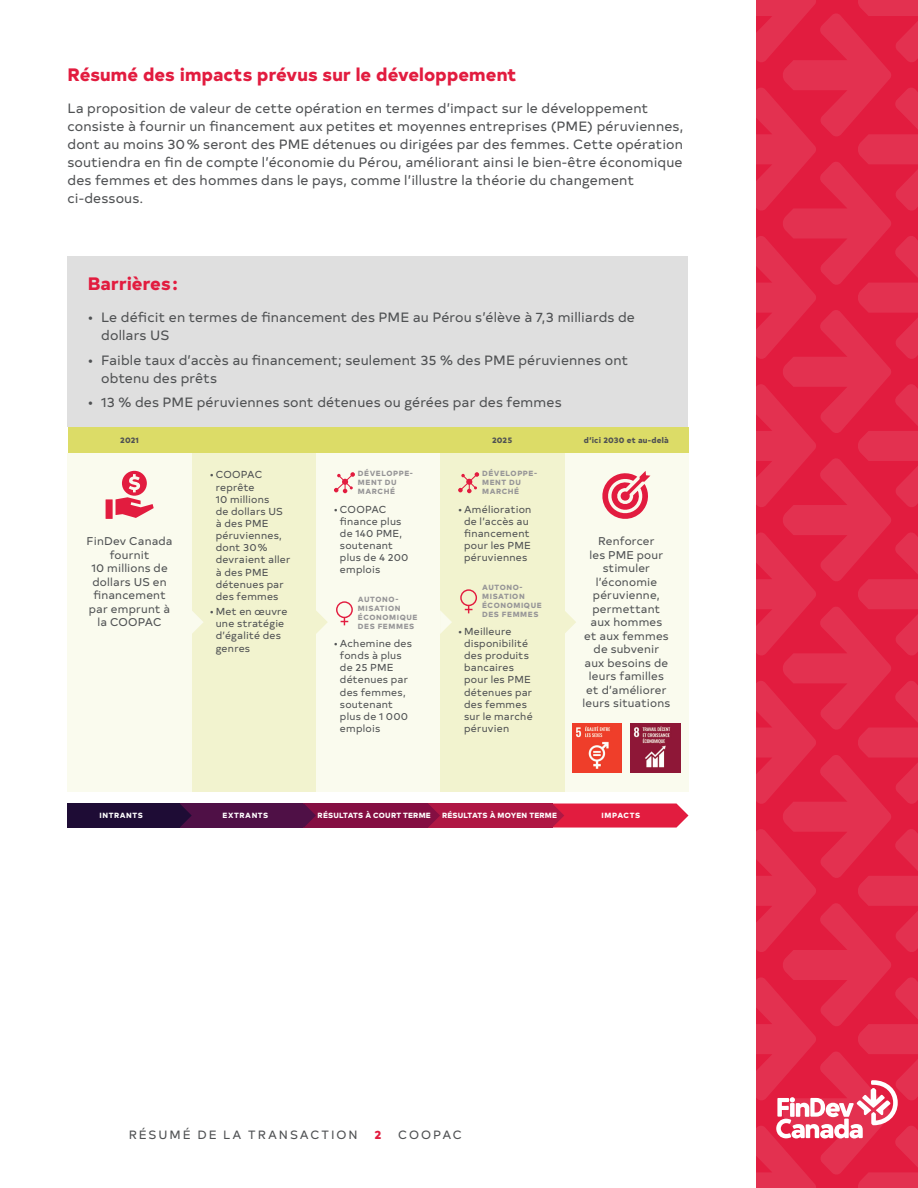
<style>
.page{position:relative;width:918px;height:1188px;background:#fff}
.page>*{position:absolute;margin:0;border:0;box-sizing:border-box;transform-origin:0 0}
.t1{font:800 18px "Typold";letter-spacing:.005em;color:#e21c3f}
.Body_copy{font:13.5px/18px "Typold";letter-spacing:.01em;color:#4f5153}
.t2{font:12px "Typold";letter-spacing:.165em;color:#4f5153}
.t3{font:800 12px "Typold";color:#e21c3f}
.t4{font:11.25px/13.5px "Typold";letter-spacing:.02em;color:#4f5153;text-align:center}
.t5{font:10.2px/12.1px "Typold";letter-spacing:.02em;color:#4f5153}
.t6{font:800 7.95px "Typold";letter-spacing:.015em;color:#4f5153}
.t7{font:800 7.5px/9px "Typold";letter-spacing:.08em;color:#969597}
.t8{font:800 7.5px "Typold";letter-spacing:.03em;color:#fff}
.t9{font:800 7.5px "Typold";letter-spacing:.075em;color:#fff}
.t10{font:800 7.5px "Typold";letter-spacing:.07em;color:#fff}
</style>
<div class="page">
<svg style="left:756px;top:0;width:162px;height:1188px;background:#e2294a"></svg>
<svg style="left:180px;top:804px;width:508px;height:24px;background:#981745"></svg>
<div style="left:68px;top:804px;width:112px;height:24px;background:#1e0c35"></div>
<div style="left:316px;top:453px;width:124px;height:338px;background:#fafbee"></div>
<div style="left:564px;top:453px;width:124px;height:338px;background:#fafbee"></div>
<div style="left:192px;top:453px;width:124px;height:338px;background:#f2f3cf"></div>
<div style="left:440px;top:453px;width:124px;height:338px;background:#f2f3cf"></div>
<div style="left:68px;top:427px;width:620px;height:26px;background:#dcdc67"></div>
<svg style="left:602px;top:471px;width:48px;height:48px"></svg>
<svg style="left:336px;top:601px;width:17px;height:24px"></svg>
<svg style="left:460px;top:589px;width:17px;height:24px"></svg>
<svg style="left:316px;top:611px;width:12px;height:23px"></svg>
<svg style="left:564px;top:610px;width:12px;height:24px"></svg>
<svg style="left:440px;top:611px;width:12px;height:23px"></svg>
<div style="left:68px;top:453px;width:124px;height:338px;background:#fafbee"></div>
<svg style="left:192px;top:611px;width:11px;height:22px"></svg>
<svg style="left:334px;top:472px;width:21px;height:21px"></svg>
<svg style="left:458px;top:472px;width:21px;height:21px"></svg>
<div style="left:106px;top:499px;width:7px;height:20px;background:#e21c3f"></div>
<svg style="left:116px;top:471px;width:38px;height:47px"></svg>
<img style="left:631px;top:723px;width:49px;height:50px">
<img style="left:572px;top:723px;width:50px;height:50px">
<div style="left:68px;top:256px;width:620px;height:172px;background:#dfdfdf"></div>
<h2 class="t1" style="left:68px;top:59px;width:451px">Résumé des impacts prévus sur le développement</h2>
<p class="Body_copy" style="left:68px;top:98px;width:617px">La proposition de valeur de cette opération en termes d’impact sur le développement consiste à fournir un financement aux petites et moyennes entreprises (PME) péruviennes, dont au moins 30 % seront des PME détenues ou dirigées par des femmes. Cette opération soutiendra en fin de compte l’économie du Pérou, améliorant ainsi le bien‑être économique des femmes et des hommes dans le pays, comme l’illustre la théorie du changement ci‑dessous.</p>
<h2 class="t1" style="left:88px;top:269px;width:92px">Barrières :</h2>
<p class="Body_copy" style="left:101px;top:307px;width:535px;text-indent:-14px">• Le déficit en termes de financement des PME au Pérou s’élève à 7,3 milliards de dollars US</p>
<p class="Body_copy" style="left:101px;top:350px;width:529px;text-indent:-14px">• Faible taux d’accès au financement; seulement 35 % des PME péruviennes ont obtenu des prêts</p>
<p class="Body_copy" style="left:88px;top:392px;width:475px">• 13 % des PME péruviennes sont détenues ou gérées par des femmes</p>
<p class="t6" style="left:120px;top:433px;width:20px">2021</p>
<p class="t6" style="left:492px;top:433px;width:22px">2025</p>
<p class="t6" style="left:584px;top:433px;width:86px">d’ici 2030 et au-delà</p>
<p class="t4" style="left:87px;top:534px;width:87px">FinDev Canada fournit<br>10 millions de dollars US en financement par emprunt à la COOPAC</p>
<p class="t5" style="left:216px;top:468px;width:76px;text-indent:-6px">• COOPAC reprête<br>10 millions<br>de dollars US à des PME péruviennes, dont 30 % devraient aller à des PME détenues par des femmes</p>
<p class="t5" style="left:216px;top:605px;width:73px;text-indent:-6px">• Met en œuvre une stratégie d’égalité des genres</p>
<p class="t7" style="left:358px;top:468px;width:57px">DÉVELOPPE-<br>MENT DU<br>MARCHÉ</p>
<p class="t5" style="left:340px;top:502px;width:70px;text-indent:-6px">• COOPAC finance plus de 140 PME, soutenant plus de 4 200 emplois</p>
<p class="t7" style="left:358px;top:594px;width:61px">AUTONO-<br>MISATION<br>ÉCONOMIQUE<br>DES FEMMES</p>
<p class="t5" style="left:340px;top:637px;width:74px;text-indent:-6px">• Achemine des fonds à plus de 25 PME détenues par des femmes, soutenant plus de 1 000 emplois</p>
<p class="t7" style="left:482px;top:468px;width:57px">DÉVELOPPE-<br>MENT DU<br>MARCHÉ</p>
<p class="t5" style="left:458px;top:502px;width:75px;text-align:center">• Amélioration de l’accès au financement pour les PME péruviennes</p>
<p class="t7" style="left:482px;top:582px;width:61px">AUTONO-<br>MISATION<br>ÉCONOMIQUE<br>DES FEMMES</p>
<p class="t5" style="left:464px;top:624px;width:70px;text-indent:-6px">• Meilleure disponibilité des produits bancaires pour les PME détenues par des femmes sur le marché péruvien</p>
<p class="t4" style="left:583px;top:534px;width:89px">Renforcer<br>les PME pour stimuler l’économie péruvienne, permettant aux hommes<br>et aux femmes de subvenir aux besoins de leurs familles et d’améliorer leurs situations</p>
<p class="t10" style="left:100px;top:809px;width:45px">INTRANTS</p>
<p class="t9" style="left:223px;top:809px;width:47px">EXTRANTS</p>
<p class="t8" style="left:318px;top:809px;width:115px">RÉSULTATS À COURT TERME</p>
<p class="t8" style="left:442px;top:809px;width:116px">RÉSULTATS À MOYEN TERME</p>
<p class="t9" style="left:602px;top:809px;width:40px">IMPACTS</p>
<p class="t2" style="left:129px;top:1125px;width:231px">RÉSUMÉ DE LA TRANSACTION</p>
<p class="t3" style="left:374px;top:1124px;width:9px">2</p>
<p class="t2" style="left:398px;top:1125px;width:65px">COOPAC</p>
</div>
